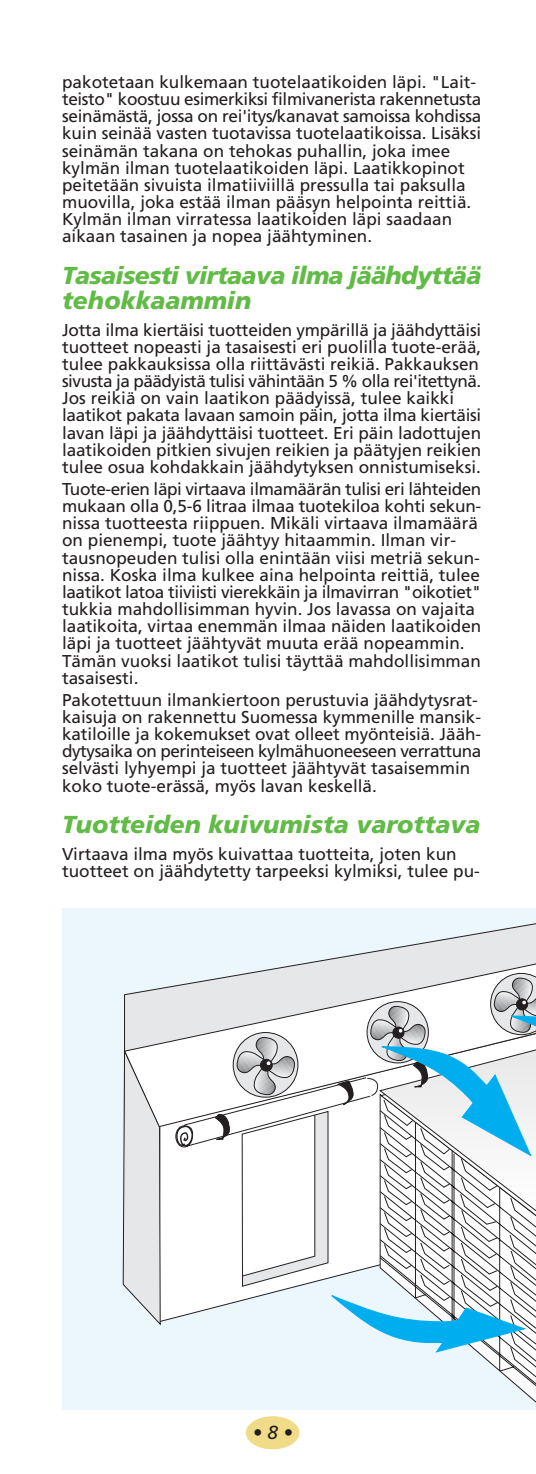
<style>
.page{position:relative;width:536px;height:1474px;background:#fff}
.page>*{position:absolute;margin:0;border:0;box-sizing:border-box;transform-origin:0 0}
.t1{font:italic 900 24.5px/24.5px "Frutiger";letter-spacing:-.025em;color:#61bb46}
.t2{font:italic 900 24.5px "Frutiger";color:#61bb46}
.t3{font:italic 18.9px "Frutiger";color:#231f20}
.t4{font:17.15px/17.2px "Frutiger";color:#231f20}
</style>
<div class="page">
<div style="left:62px;top:908px;width:474px;height:501px;background:#ebf6fd"></div>
<div style="left:246px;top:1416px;width:53px;height:33px;background:#f0db89;border-radius:50%"></div>
<svg style="left:358px;top:923px;width:178px;height:31px;fill:#e6e7e8"></svg>
<svg style="left:161px;top:1127px;width:75px;height:195px;background:#f8fafb"></svg>
<svg style="left:124px;top:954px;width:412px;height:173px;fill:#e6e7e8"></svg>
<div style="left:175px;top:1076px;width:61px;height:211px;background:#fff"></div>
<svg style="left:175px;top:1125px;width:19px;height:22px"></svg>
<svg style="left:214px;top:1113px;width:16px;height:27px"></svg>
<svg style="left:378px;top:1386px;width:158px;height:24px"></svg>
<svg style="left:122px;top:1050px;width:39px;height:276px;background:#dee0e2"></svg>
<svg style="left:236px;top:973px;width:300px;height:413px"></svg>
<p class="t4" style="left:62px;top:75px;width:420px">pakotetaan kulkemaan tuotelaatikoiden läpi. "Lait&shy;teisto" koostuu esimerkiksi filmivanerista rakennetusta seinämästä, jossa on rei'itys/kanavat samoissa kohdissa kuin seinää vasten tuotavissa tuotelaatikoissa. Lisäksi seinämän takana on tehokas puhallin, joka imee kylmän ilman tuotelaatikoiden läpi. Laatikkopinot peitetään sivuista ilmatiiviillä pressulla tai paksulla muovilla, joka estää ilman pääsyn helpointa reittiä.<br>Kylmän ilman virratessa laatikoiden läpi saadaan aikaan tasainen ja nopea jäähtyminen.</p>
<h1 class="t1" style="left:62px;top:265px;width:420px">Tasaisesti virtaava ilma jäähdyttää tehokkaammin</h1>
<p class="t4" style="left:62px;top:322px;width:420px">Jotta ilma kiertäisi tuotteiden ympärillä ja jäähdyttäisi tuotteet nopeasti ja tasaisesti eri puolilla tuote-erää, tulee pakkauksissa olla riittävästi reikiä. Pakkauksen sivusta ja päädyistä tulisi vähintään 5 % olla rei'itettynä.<br>Jos reikiä on vain laatikon päädyissä, tulee kaikki laatikot pakata lavaan samoin päin, jotta ilma kiertäisi lavan läpi ja jäähdyttäisi tuotteet. Eri päin ladottujen laatikoiden pitkien sivujen reikien ja päätyjen reikien tulee osua kohdakkain jäähdytyksen onnistumiseksi.</p>
<p class="t4" style="left:62px;top:482px;width:420px">Tuote-erien läpi virtaava ilmamäärän tulisi eri lähteiden mukaan olla 0,5-6 litraa ilmaa tuotekiloa kohti sekun&shy;nissa tuotteesta riippuen. Mikäli virtaava ilmamäärä on pienempi, tuote jäähtyy hitaammin. Ilman vir&shy;tausnopeuden tulisi olla enintään viisi metriä sekun&shy;nissa. Koska ilma kulkee aina helpointa reittiä, tulee laatikot latoa tiiviisti vierekkäin ja ilmavirran "oikotiet" tukkia mahdollisimman hyvin. Jos lavassa on vajaita laatikoita, virtaa enemmän ilmaa näiden laatikoiden läpi ja tuotteet jäähtyvät muuta erää nopeammin.<br>Tämän vuoksi laatikot tulisi täyttää mahdollisimman tasaisesti.</p>
<p class="t4" style="left:62px;top:692px;width:420px">Pakotettuun ilmankiertoon perustuvia jäähdytysrat&shy;kaisuja on rakennettu Suomessa kymmenille mansik&shy;katiloille ja kokemukset ovat olleet myönteisiä. Jääh&shy;dytysaika on perinteiseen kylmähuoneeseen verrattuna selvästi lyhyempi ja tuotteet jäähtyvät tasaisemmin koko tuote-erässä, myös lavan keskellä.</p>
<h1 class="t2" style="left:62px;top:815px;width:419px">Tuotteiden kuivumista varottava</h1>
<p class="t4" style="left:62px;top:847px;width:419px">Virtaava ilma myös kuivattaa tuotteita, joten kun tuotteet on jäähdytetty tarpeeksi kylmiksi, tulee pu-</p>
<p class="t3" style="left:253px;top:1425px;width:41px">• 8 •</p>
</div>
